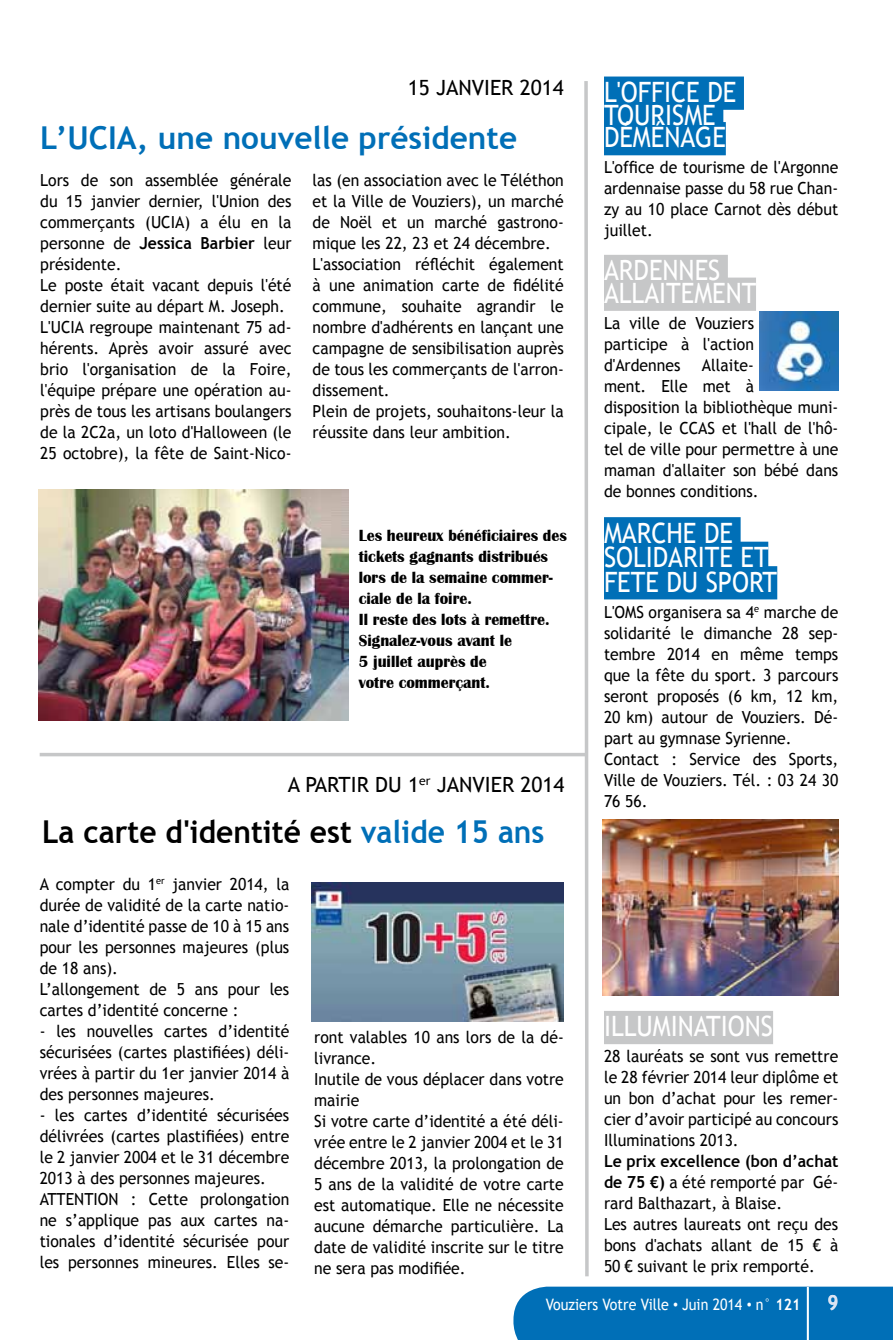
<style>
.page{position:relative;width:893px;height:1340px;background:#fff}
.page>*{position:absolute;margin:0;border:0;box-sizing:border-box;transform-origin:0 0}
.t1{font:700 31.5px "Trebuchet MS";color:#000;scale:.95 1}
.t2{font:700 31.5px "Trebuchet MS";color:#006fb7}
.t3{font:28px/22.8px "Trebuchet MS";color:#fff;scale:.9 1}
.t4{font:21px "Trebuchet MS";color:#000}
.t5{font:700 21px "Trebuchet MS";color:#dbe4f3;scale:.9 1}
.t6{font:16.62px/21px "Trebuchet MS";color:#000;scale:.95 1}
.t7{font:700 16.62px/21px "Britannic";color:#000;scale:.95 1}
.t8{font:15.75px "Trebuchet MS";color:#fff;scale:.9 1}
.s1{font-weight:700}
.s2{color:#006fb7}
.s3{font-family:"Gill Sans"}
</style>
<div class="page">
<div style="left:513px;top:1286px;width:380px;height:53px;background:#006fb7"></div>
<hr style="left:807px;top:1286px;width:2px;height:53px;background:#fff">
<svg style="left:582px;top:81px;width:7px;height:1196px"></svg>
<svg style="left:40px;top:752px;width:548px;height:4px;fill:#c6c7c8"></svg>
<img style="left:39px;top:489px;width:310px;height:231px">
<img style="left:312px;top:882px;width:252px;height:139px">
<div style="left:604px;top:76px;width:140px;height:34px;background:#006fb7"></div>
<div style="left:604px;top:99px;width:119px;height:33px;background:#006fb7"></div>
<div style="left:604px;top:122px;width:122px;height:33px;background:#006fb7"></div>
<div style="left:604px;top:255px;width:124px;height:33px;background:#c6c7c8"></div>
<div style="left:604px;top:277px;width:152px;height:34px;background:#c6c7c8"></div>
<div style="left:604px;top:517px;width:137px;height:33px;background:#006fb7"></div>
<div style="left:604px;top:541px;width:164px;height:34px;background:#006fb7"></div>
<div style="left:604px;top:566px;width:173px;height:33px;background:#006fb7"></div>
<div style="left:604px;top:1010px;width:169px;height:34px;background:#c6c7c8"></div>
<img style="left:759px;top:311px;width:79px;height:80px">
<img style="left:602px;top:819px;width:236px;height:176px">
<p class="t4" style="left:408px;top:76px;width:41px">15 janvier</p>
<p class="t4" style="left:520px;top:76px;width:46px">2014</p>
<h1 class="t2" style="left:40px;top:118px;width:478px">L’UCIA, une nouvelle présidente</h1>
<p class="t6" style="left:40px;top:170px;width:266px">Lors de son assemblée générale du 15 janvier dernier, l'Union des commerçants (UCIA) a élu en la personne de <span class="s1">Jessica Barbier</span> leur présidente.<br>Le poste était vacant depuis l'été dernier suite au départ M. Joseph.<br>L'UCIA regroupe maintenant 75 ad&shy;hérents. Après avoir assuré avec brio l'organisation de la Foire, l'équipe prépare une opération au&shy;près de tous les artisans boulangers de la 2C2a, un loto d'Halloween (le<br>25 octobre), la fête de Saint-Nico-</p>
<p class="t6" style="left:313px;top:170px;width:266px">las (en association avec le Téléthon et la Ville de Vouziers), un marché de Noël et un marché gastrono&shy;mique les 22, 23 et 24 décembre.<br>L'association réfléchit également à une animation carte de fidélité commune, souhaite agrandir le nombre d'adhérents en lançant une campagne de sensibilisation auprès de tous les commerçants de l'arron&shy;dissement.<br>Plein de projets, souhaitons-leur la réussite dans leur ambition.</p>
<p class="t7" style="left:359px;top:525px;width:221px">Les heureux bénéficiaires des tickets gagnants distribués lors de la semaine commer&shy;ciale de la foire.<br>Il reste des lots à remettre.<br>Signalez-vous avant le<br>5 juillet auprès de<br>votre commerçant.</p>
<p class="t4" style="left:288px;top:772px;width:278px">A PARTIR DU 1<sup>er</sup> JANVIER 2014</p>
<h1 class="t1" style="left:42px;top:811px;width:530px">La carte d'identité est <span class="s2">valide 15 ans</span></h1>
<p class="t6" style="left:40px;top:873px;width:264px">A compter du 1<sup>er</sup> janvier 2014, la durée de validité de la carte natio&shy;nale d’identité passe de 10 à 15 ans pour les personnes majeures (plus de 18 ans).<br>L’allongement de 5 ans pour les cartes d’identité concerne :</p>
<p class="t6" style="left:40px;top:1020px;width:264px;text-align:justify">- les nouvelles cartes d’identité sécurisées (cartes plastifiées) déli&shy;vrées à partir du 1er janvier 2014 à des personnes majeures.</p>
<p class="t6" style="left:40px;top:1104px;width:264px">- les cartes d’identité sécurisées délivrées (cartes plastifiées) entre le 2 janvier 2004 et le 31 décembre 2013 à des personnes majeures.<br>ATTENTION : Cette prolongation ne s’applique pas aux cartes na&shy;tionales d’identité sécurisée pour les personnes mineures. Elles se-</p>
<p class="t6" style="left:314px;top:1027px;width:264px">ront valables 10 ans lors de la dé&shy;livrance.<br>Inutile de vous déplacer dans votre mairie<br>Si votre carte d’identité a été déli&shy;vrée entre le 2 janvier 2004 et le 31 décembre 2013, la prolongation de<br>5 ans de la validité de votre carte est automatique. Elle ne nécessite aucune démarche particulière. La date de validité inscrite sur le titre ne sera pas modifiée.</p>
<h2 class="t3" style="left:604px;top:81px;width:149px">L'OFFICE DE<br>TOURISME<br>Déménage</h2>
<p class="t6" style="left:604px;top:157px;width:248px;text-align:justify">L'office de tourisme de l'Argonne ardennaise passe du 58 rue Chan&shy;zy au 10 place Carnot dès début juillet.</p>
<h2 class="t3" style="left:604px;top:259px;width:171px">ardennes<br>ALLAITEMENT</h2>
<p class="t6" style="left:604px;top:313px;width:159px;text-align:justify">La ville de Vouziers participe à l'action d'Ardennes</p>
<p class="t6" style="left:604px;top:355px;width:248px;text-indent:98px">Allaite-<br>ment. Elle met à<br>disposition la bibliothèque muni&shy;cipale, le CCAS et l'hall de l'hô&shy;tel de ville pour permettre à une maman d'allaiter son bébé dans de bonnes conditions.</p>
<h2 class="t3" style="left:604px;top:521px;width:194px;line-height:24.5px">MARCHE DE<br>SOLIDARITE ET<br>FETE DU SPORT</h2>
<p class="t6" style="left:604px;top:601px;width:248px">L'OMS organisera sa 4<sup>e</sup> marche de solidarité le dimanche 28 sep&shy;tembre 2014 en même temps que la fête du sport. 3 parcours seront proposés (6 km, 12 km,<br>20 km) autour de Vouziers. Dé&shy;part au gymnase Syrienne.<br>Contact : Service des Sports,<br>Ville de Vouziers. Tél. : 03 24 30<br>76 56.</p>
<h2 class="t3" style="left:604px;top:1015px;width:24px">Illuminations</h2>
<p class="t6" style="left:604px;top:1046px;width:248px;text-align:justify">28 lauréats se sont vus remettre le 28 février 2014 leur diplôme et un bon d’achat pour les remer&shy;cier d’avoir participé au concours Illuminations 2013.</p>
<p class="t6" style="left:604px;top:1151px;width:248px"><span class="s1">Le prix excellence (bon d’achat de 75 €)</span> a été remporté par Gé&shy;rard Balthazart, à Blaise.<br>Les autres laureats ont reçu des bons d'achats allant de 15 € à<br>50 € suivant le prix remporté.</p>
<p class="t8" style="left:546px;top:1295px;width:284px">Vouziers Votre Ville <span class="s3">•</span> Juin 2014 <span class="s3">•</span> n° <span class="s1">121</span></p>
<p class="t5" style="left:827px;top:1289px;width:14px">9</p>
</div>
